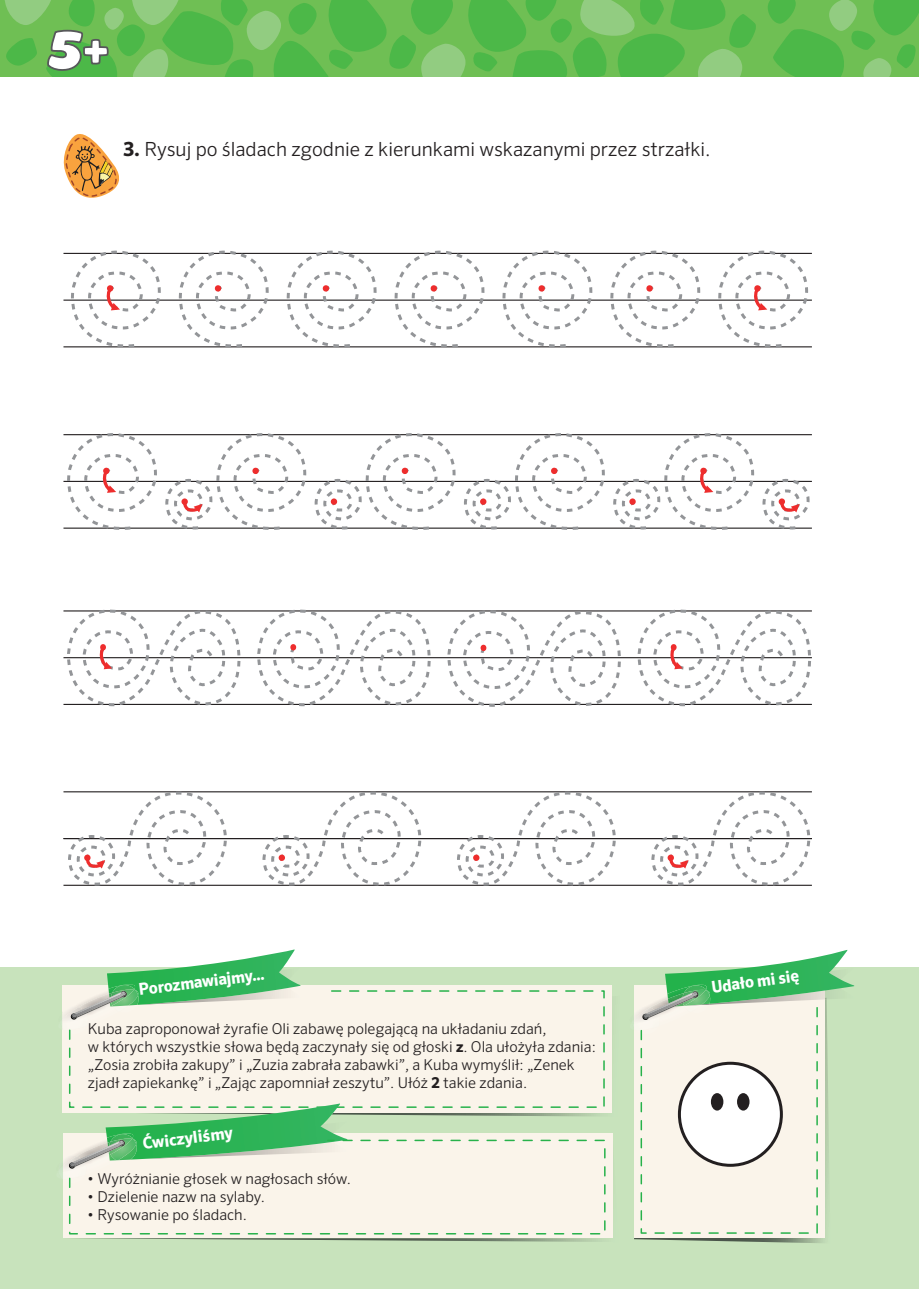
<style>
.page{position:relative;width:919px;height:1289px;background:#fff}
.page>*{position:absolute;margin:0;border:0;box-sizing:border-box;transform-origin:0 0}
.t1{font:300 19.5px "Sero Pro";color:#231f20}
.t2{font:700 16.5px "Sero Pro";color:#fff}
.t3{font:300 15px/18px "Sero Pro";color:#231f20}
.s1{font-weight:700}
</style>
<div class="page">
<div style="left:0;top:967px;width:918px;height:321px;background:#c8e3bc"></div>
<svg style="left:348px;top:995px;width:264px;height:121px"></svg>
<div style="left:62px;top:985px;width:549px;height:127px;background:#faf4ea"></div>
<svg style="left:61px;top:949px;width:240px;height:80px"></svg>
<svg style="left:68px;top:989px;width:537px;height:119px"></svg>
<svg style="left:74px;top:1133px;width:539px;height:108px"></svg>
<div style="left:63px;top:1133px;width:549px;height:105px;background:#faf4ea"></div>
<svg style="left:59px;top:1103px;width:289px;height:76px"></svg>
<svg style="left:68px;top:1138px;width:538px;height:97px"></svg>
<svg style="left:634px;top:1237px;width:191px;height:6px"></svg>
<svg style="left:633px;top:950px;width:221px;height:284px"></svg>
<svg style="left:767px;top:0;width:151px;height:77px;background:#63bd52"></svg>
<div style="left:679px;top:1063px;width:102px;height:102px;background:#fff;border-radius:50%"></div>
<div style="left:677px;top:1061px;width:105px;height:105px;border:3px solid #231f20;border-radius:50%"></div>
<div style="left:710px;top:1093px;width:13px;height:17px;background:#231f20;border-radius:50%"></div>
<div style="left:737px;top:1093px;width:12px;height:17px;background:#231f20;border-radius:50%"></div>
<svg style="left:4px;top:0;width:752px;height:77px;background:#67be57"></svg>
<svg style="left:64px;top:134px;width:55px;height:64px"></svg>
<hr style="left:64px;top:253px;width:747px;height:1px;background:#231f20">
<hr style="left:64px;top:299px;width:747px;height:2px;background:#231f20">
<hr style="left:64px;top:346px;width:747px;height:1px;background:#231f20">
<hr style="left:64px;top:527px;width:747px;height:1px;background:#231f20">
<hr style="left:64px;top:481px;width:747px;height:1px;background:#231f20">
<hr style="left:64px;top:434px;width:747px;height:1px;background:#231f20">
<hr style="left:64px;top:610px;width:747px;height:1px;background:#231f20">
<hr style="left:64px;top:657px;width:747px;height:1px;background:#231f20">
<hr style="left:64px;top:704px;width:747px;height:1px;background:#231f20">
<hr style="left:64px;top:791px;width:747px;height:1px;background:#231f20">
<hr style="left:64px;top:884px;width:747px;height:1px;background:#231f20">
<hr style="left:64px;top:838px;width:747px;height:1px;background:#231f20">
<svg style="left:68px;top:250px;width:95px;height:98px"></svg>
<svg style="left:65px;top:433px;width:91px;height:97px"></svg>
<svg style="left:67px;top:791px;width:161px;height:95px"></svg>
<svg style="left:262px;top:791px;width:160px;height:95px"></svg>
<div style="left:278px;top:854px;width:7px;height:7px;background:#ee2d2d;border-radius:3px"></div>
<svg style="left:458px;top:791px;width:159px;height:95px"></svg>
<div style="left:473px;top:854px;width:7px;height:7px;background:#ee2d2d;border-radius:3px"></div>
<svg style="left:652px;top:791px;width:159px;height:95px"></svg>
<svg style="left:163px;top:433px;width:648px;height:97px"></svg>
<svg style="left:176px;top:250px;width:95px;height:98px"></svg>
<svg style="left:285px;top:250px;width:93px;height:98px"></svg>
<svg style="left:392px;top:250px;width:94px;height:98px"></svg>
<svg style="left:500px;top:250px;width:94px;height:98px"></svg>
<svg style="left:608px;top:250px;width:94px;height:98px"></svg>
<svg style="left:715px;top:250px;width:94px;height:98px"></svg>
<svg style="left:65px;top:609px;width:175px;height:98px"></svg>
<svg style="left:255px;top:609px;width:175px;height:98px"></svg>
<svg style="left:448px;top:610px;width:172px;height:97px"></svg>
<svg style="left:635px;top:609px;width:175px;height:98px"></svg>
<h1 class="t1" style="left:123px;top:137px;width:589px"><span class="s1">3.</span> Rysuj po śladach zgodnie z kierunkami wskazanymi przez strzałki.</h1>
<p class="t2" style="left:138px;top:979px;width:128px;rotate:-7deg">Porozmawiajmy…</p>
<p class="t3" style="left:88px;top:1019px;width:509px">Kuba zaproponował żyrafie Oli zabawę polegającą na układaniu zdań,<br>w których wszystkie słowa będą zaczynały się od głoski <span class="s1">z</span>. Ola ułożyła zdania: „Zosia zrobiła zakupy” i „Zuzia zabrała zabawki”, a Kuba wymyślił: „Zenek zjadł zapiekankę” i „Zając zapomniał zeszytu”. Ułóż <span class="s1">2</span> takie zdania.</p>
<p class="t2" style="left:141px;top:1133px;width:92px;rotate:-7deg">Ćwiczyliśmy</p>
<p class="t3" style="left:87px;top:1169px;width:265px">• Wyróżnianie głosek w nagłosach słów.</p>
<p class="t3" style="left:87px;top:1187px;width:179px">• Dzielenie nazw na sylaby.</p>
<p class="t3" style="left:87px;top:1205px;width:161px">• Rysowanie po śladach.</p>
<p class="t2" style="left:710px;top:977px;width:90px;rotate:-8deg">Udało mi się</p>
</div>
